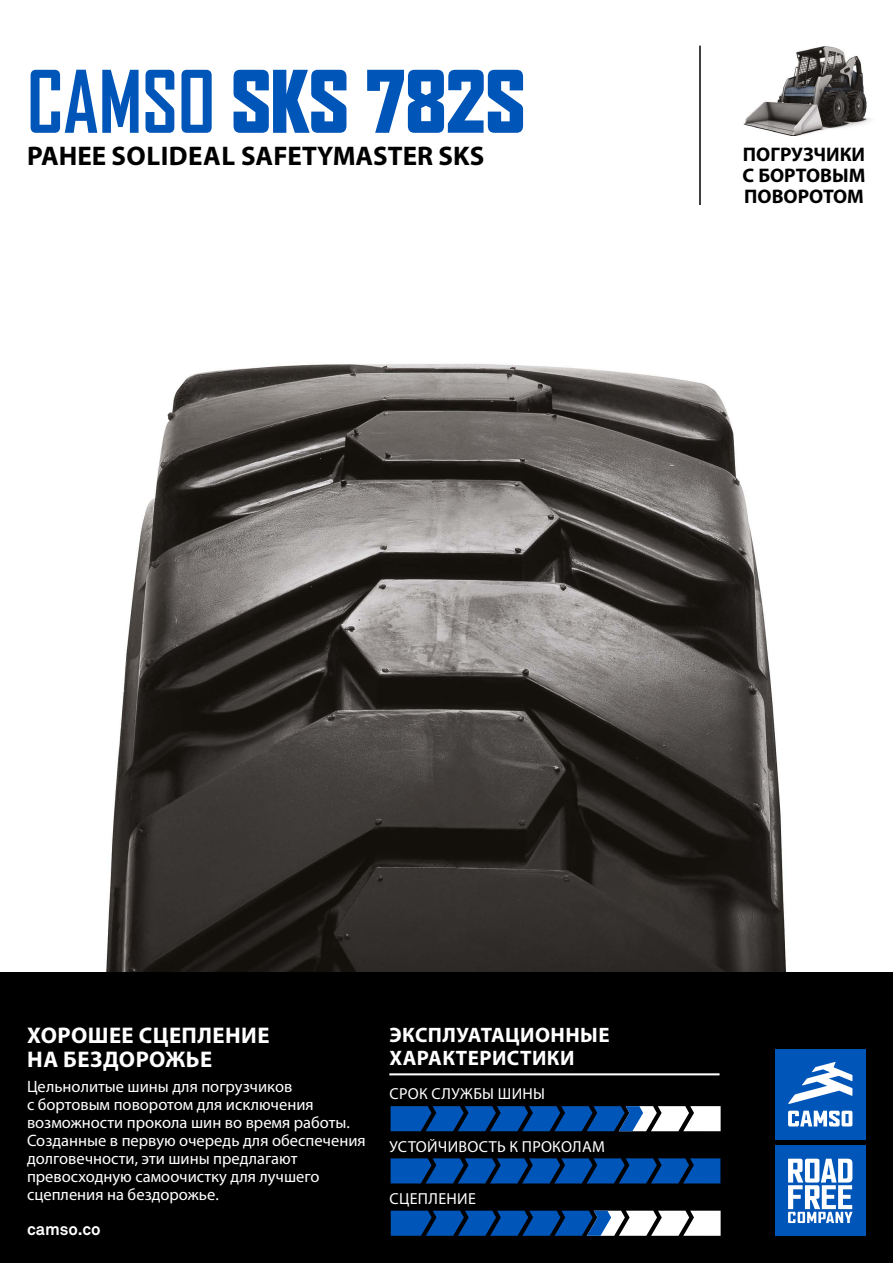
<style>
.page{position:relative;width:893px;height:1263px;background:#fff}
.page>*{position:absolute;margin:0;border:0;box-sizing:border-box;transform-origin:0 0}
.t1{font:900 82.5px "Agency FB";color:#0055b8;scale:.95 1}
.t2{font:700 27px "Myriad Pro";color:#000}
.t3{font:700 22.65px/24.3px "Myriad Pro";letter-spacing:.02em;color:#fff}
.t4{font:700 21px/23.2px "Myriad Pro";letter-spacing:.02em;color:#fff}
.t5{font:700 19.65px/21.1px "Myriad Pro";color:#000;text-align:justify}
.t6{font:700 16.65px "Akkurat Office";color:#fff}
.t7{font:16.5px/18px "Myriad Pro";color:#fff}
.t8{font:15.9px "Myriad Pro";letter-spacing:.02em;color:#fff}
.s1{font-weight:700}
</style>
<div class="page">
<img style="left:743px;top:46px;width:128px;height:90px">
<hr style="left:699px;top:46px;width:2px;height:159px;background:#000">
<img style="left:0;top:363px;width:893px;height:610px">
<div style="left:0;top:973px;width:893px;height:290px;background:#000"></div>
<div style="left:775px;top:1049px;width:90px;height:90px;background:#0055b8"></div>
<svg style="left:788px;top:1111px;width:64px;height:15px"></svg>
<svg style="left:788px;top:1062px;width:64px;height:42px"></svg>
<div style="left:775px;top:1146px;width:90px;height:90px;background:#0055b8"></div>
<svg style="left:788px;top:1159px;width:64px;height:64px"></svg>
<hr style="left:389px;top:1073px;width:330px;height:2px;background:#fff">
<svg style="left:391px;top:1158px;width:329px;height:25px;background:#00489d"></svg>
<svg style="left:391px;top:1211px;width:330px;height:25px;background:#4c7cb4"></svg>
<svg style="left:391px;top:1106px;width:330px;height:25px;background:#376eae"></svg>
<h1 class="t1" style="left:27px;top:54px;width:526px"><span class="s1">CAMSO</span> SKS 782S</h1>
<h2 class="t2" style="left:27px;top:138px;width:459px">РАНЕЕ SOLIDEAL SAFETYMASTER SKS</h2>
<p class="t5" style="left:743px;top:143px;width:124px">ПОГРУЗЧИКИ С БОРТОВЫМ ПОВОРОТОМ</p>
<h3 class="t3" style="left:27px;top:1023px;width:244px">ХОРОШЕЕ СЦЕПЛЕНИЕ<br>НА БЕЗДОРОЖЬЕ</h3>
<p class="t7" style="left:27px;top:1077px;width:340px">Цельнолитые шины для погрузчиков<br>с бортовым поворотом для исключения возможности прокола шин во время работы.<br>Созданные в первую очередь для обеспечения долговечности, эти шины предлагают превосходную самоочистку для лучшего сцепления на бездорожье.</p>
<p class="t6" style="left:27px;top:1219px;width:75px">camso.co</p>
<p class="t4" style="left:390px;top:1022px;width:222px">ЭКСПЛУАТАЦИОННЫЕ<br>ХАРАКТЕРИСТИКИ</p>
<p class="t8" style="left:389px;top:1084px;width:157px">СРОК СЛУЖБЫ ШИНЫ</p>
<p class="t8" style="left:389px;top:1136px;width:217px">УСТОЙЧИВОСТЬ К ПРОКОЛАМ</p>
<p class="t8" style="left:389px;top:1189px;width:88px">СЦЕПЛЕНИЕ</p>
</div>
